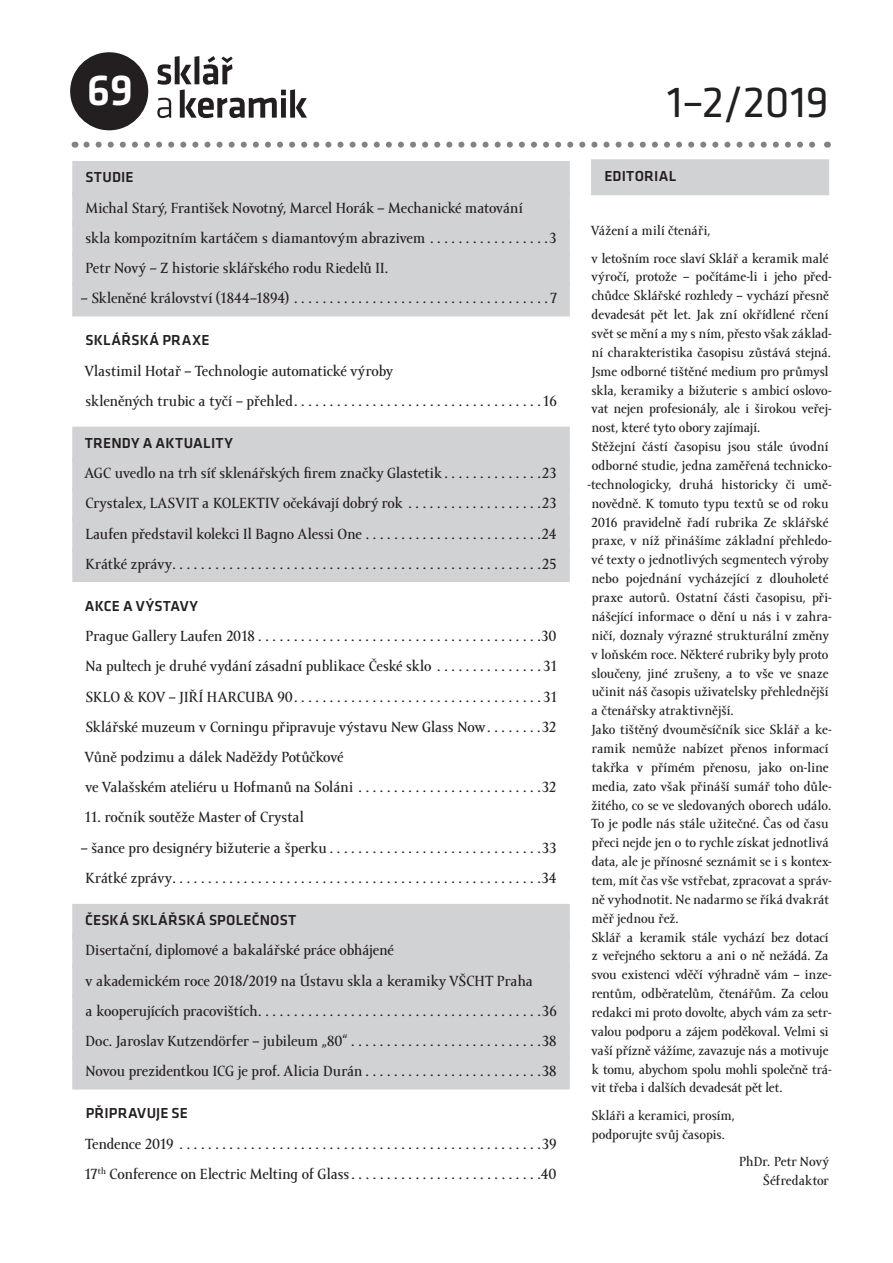
<style>
.page{position:relative;width:893px;height:1263px;background:#fff}
.page>*{position:absolute;margin:0;border:0;box-sizing:border-box;transform-origin:0 0}
.t1{font:45px "Klavika Basic";color:#231f20}
.t2{font:500 45px "Klavika Basic";color:#fff}
.t3{font:15px/30.2px "Amor Serif Text Pro";color:#231f20}
.t4{font:500 15px "Klavika Basic";letter-spacing:.015em;color:#231f20}
.t5{font:13.5px/18.9px "Amor Serif Text Pro";letter-spacing:.005em;color:#231f20}
</style>
<div class="page">
<div style="left:72px;top:161px;width:498px;height:36px;background:#d1d2d4"></div>
<div style="left:72px;top:191px;width:498px;height:35px;background:#d1d2d4"></div>
<div style="left:72px;top:221px;width:498px;height:35px;background:#d1d2d4"></div>
<div style="left:72px;top:252px;width:498px;height:34px;background:#d1d2d4"></div>
<div style="left:72px;top:282px;width:498px;height:34px;background:#d1d2d4"></div>
<div style="left:72px;top:427px;width:498px;height:36px;background:#d1d2d4"></div>
<div style="left:72px;top:457px;width:498px;height:34px;background:#d1d2d4"></div>
<div style="left:72px;top:487px;width:498px;height:35px;background:#d1d2d4"></div>
<div style="left:72px;top:517px;width:498px;height:35px;background:#d1d2d4"></div>
<div style="left:72px;top:547px;width:498px;height:35px;background:#d1d2d4"></div>
<div style="left:72px;top:904px;width:498px;height:36px;background:#d1d2d4"></div>
<div style="left:72px;top:934px;width:498px;height:34px;background:#d1d2d4"></div>
<div style="left:72px;top:964px;width:498px;height:35px;background:#d1d2d4"></div>
<div style="left:72px;top:994px;width:498px;height:35px;background:#d1d2d4"></div>
<div style="left:72px;top:1025px;width:498px;height:34px;background:#d1d2d4"></div>
<div style="left:72px;top:1055px;width:498px;height:34px;background:#d1d2d4"></div>
<div style="left:591px;top:159px;width:238px;height:36px;background:#d1d2d4"></div>
<svg style="left:86px;top:142px;width:730px;height:6px"></svg>
<svg style="left:157px;top:56px;width:150px;height:62px"></svg>
<div style="left:70px;top:52px;width:78px;height:78px;background:#231f20;border-radius:50%"></div>
<h1 class="t2" style="left:87px;top:73px;width:48px">69</h1>
<p class="t4" style="left:86px;top:171px;width:50px">STUDIE</p>
<p class="t3" style="left:85px;top:194px;width:473px">Michal Starý, František Novotný, Marcel Horák – Mechanické matování<br>skla kompozitním kartáčem s diamantovým abrazivem . . . . . . . . . . . . . . . . .3<br>Petr Nový – Z historie sklářského rodu Riedelů II.</p>
<p class="t3" style="left:81px;top:284px;width:478px">– Skleněné království (1844–1894) . . . . . . . . . . . . . . . . . . . . . . . . . . . . . . . . . . . . 7</p>
<p class="t4" style="left:86px;top:334px;width:126px">SKLÁŘSKÁ PRAXE</p>
<p class="t3" style="left:85px;top:357px;width:473px">Vlastimil Hotař – Technologie automatické výroby<br>skleněných trubic a tyčí – přehled . . . . . . . . . . . . . . . . . . . . . . . . . . . . . . . . . . .16</p>
<p class="t4" style="left:85px;top:437px;width:150px">TRENDY A AKTUALITY</p>
<p class="t3" style="left:85px;top:459px;width:473px;text-align:justify">AGC uvedlo na trh síť sklenářských firem značky Glastetik . . . . . . . . . . . . . .23<br>Crystalex, LASVIT a KOLEKTIV očekávají dobrý rok . . . . . . . . . . . . . . . . . . .23<br>Laufen představil kolekci Il Bagno Alessi One . . . . . . . . . . . . . . . . . . . . . . . . .24<br>Krátké zprávy . . . . . . . . . . . . . . . . . . . . . . . . . . . . . . . . . . . . . . . . . . . . . . . . . . . .25</p>
<p class="t4" style="left:85px;top:600px;width:115px">AKCE A VÝSTAVY</p>
<p class="t3" style="left:85px;top:622px;width:474px">Prague Gallery Laufen 2018 . . . . . . . . . . . . . . . . . . . . . . . . . . . . . . . . . . . . . . . .30<br>Na pultech je druhé vydání zásadní publikace České sklo . . . . . . . . . . . . . . . 31<br>SKLO &amp; KOV – JIŘÍ HARCUBA 90 . . . . . . . . . . . . . . . . . . . . . . . . . . . . . . . . . . . 31<br>Sklářské muzeum v Corningu připravuje výstavu New Glass Now . . . . . . . .32<br>Vůně podzimu a dálek Naděždy Potůčkové<br>ve Valašském ateliéru u Hofmanů na Soláni . . . . . . . . . . . . . . . . . . . . . . . . . .32</p>
<p class="t3" style="left:84px;top:804px;width:221px">11. ročník soutěže Master of Crystal</p>
<p class="t3" style="left:81px;top:834px;width:477px;text-align:center">– šance pro designéry bižuterie a šperku . . . . . . . . . . . . . . . . . . . . . . . . . . . . . .33<br>Krátké zprávy . . . . . . . . . . . . . . . . . . . . . . . . . . . . . . . . . . . . . . . . . . . . . . . . . . . .34</p>
<p class="t4" style="left:85px;top:914px;width:213px">ČESKÁ SKLÁŘSKÁ SPOLEČNOST</p>
<p class="t3" style="left:85px;top:936px;width:473px">Disertační, diplomové a bakalářské práce obhájené<br>v akademickém roce 2018/2019 na Ústavu skla a keramiky VŠCHT Praha<br>a kooperujících pracovištích . . . . . . . . . . . . . . . . . . . . . . . . . . . . . . . . . . . . . . . .36<br>Doc. Jaroslav Kutzendörfer – jubileum „80“ . . . . . . . . . . . . . . . . . . . . . . . . . . .38<br>Novou prezidentkou ICG je prof. Alicia Durán . . . . . . . . . . . . . . . . . . . . . . . . .38</p>
<p class="t4" style="left:86px;top:1107px;width:104px">PŘIPRAVUJE SE</p>
<p class="t3" style="left:84px;top:1130px;width:474px">Tendence 2019 . . . . . . . . . . . . . . . . . . . . . . . . . . . . . . . . . . . . . . . . . . . . . . . . . . .39<br>17<sup>th</sup> Conference on Electric Melting of Glass . . . . . . . . . . . . . . . . . . . . . . . . . . .40</p>
<h1 class="t1" style="left:667px;top:85px;width:163px">1–2/2019</h1>
<p class="t4" style="left:604px;top:170px;width:73px">EDITORIAL</p>
<p class="t5" style="left:591px;top:218px;width:239px;line-height:27.3px">Vážení a milí čtenáři,<br>v letošním roce slaví Sklář a keramik malé</p>
<p class="t5" style="left:592px;top:269px;width:242px">výročí, protože – počítáme-li i jeho před-</p>
<p class="t5" style="left:592px;top:287px;width:239px">chůdce Sklářské rozhledy – vychází přesně</p>
<p class="t5" style="left:592px;top:306px;width:238px">devadesát pět let. Jak zní okřídlené rčení</p>
<p class="t5" style="left:591px;top:325px;width:242px">svět se mění a my s ním, přesto však základ-</p>
<p class="t5" style="left:592px;top:344px;width:241px">ní charakteristika časopisu zůstává stejná.</p>
<p class="t5" style="left:592px;top:363px;width:238px">Jsme odborné tištěné medium pro průmysl</p>
<p class="t5" style="left:591px;top:382px;width:242px">skla, keramiky a bižuterie s ambicí oslovo-</p>
<p class="t5" style="left:592px;top:401px;width:242px">vat nejen profesionály, ale i širokou veřej-</p>
<p class="t5" style="left:592px;top:419px;width:170px">nost, které tyto obory zajímají.</p>
<p class="t5" style="left:591px;top:438px;width:239px">Stěžejní částí časopisu jsou stále úvodní</p>
<p class="t5" style="left:592px;top:457px;width:242px">odborné studie, jedna zaměřená technicko-</p>
<p class="t5" style="left:588px;top:476px;width:246px">-technologicky, druhá historicky či umě-</p>
<p class="t5" style="left:592px;top:495px;width:238px">novědně. K tomuto typu textů se od roku</p>
<p class="t5" style="left:591px;top:514px;width:239px">2016 pravidelně řadí rubrika Ze sklářské</p>
<p class="t5" style="left:592px;top:533px;width:241px">praxe, v níž přinášíme základní přehledo-</p>
<p class="t5" style="left:592px;top:551px;width:239px">vé texty o jednotlivých segmentech výroby</p>
<p class="t5" style="left:592px;top:570px;width:238px">nebo pojednání vycházející z dlouholeté</p>
<p class="t5" style="left:592px;top:589px;width:241px">praxe autorů. Ostatní části časopisu, při-</p>
<p class="t5" style="left:592px;top:608px;width:241px">nášející informace o dění u nás i v zahra-</p>
<p class="t5" style="left:592px;top:627px;width:238px">ničí, doznaly výrazné strukturální změny</p>
<p class="t5" style="left:592px;top:646px;width:238px">v loňském roce. Některé rubriky byly proto</p>
<p class="t5" style="left:591px;top:665px;width:238px">sloučeny, jiné zrušeny, a to vše ve snaze</p>
<p class="t5" style="left:592px;top:684px;width:238px">učinit náš časopis uživatelsky přehlednější</p>
<p class="t5" style="left:592px;top:702px;width:144px">a čtenářsky atraktivnější.</p>
<p class="t5" style="left:592px;top:721px;width:242px">Jako tištěný dvouměsíčník sice Sklář a ke-</p>
<p class="t5" style="left:592px;top:740px;width:238px">ramik nemůže nabízet přenos informací</p>
<p class="t5" style="left:592px;top:759px;width:238px">takřka v přímém přenosu, jako on-line</p>
<p class="t5" style="left:592px;top:778px;width:241px">media, zato však přináší sumář toho důle-</p>
<p class="t5" style="left:592px;top:797px;width:241px">žitého, co se ve sledovaných oborech událo.</p>
<p class="t5" style="left:591px;top:816px;width:239px">To je podle nás stále užitečné. Čas od času</p>
<p class="t5" style="left:592px;top:834px;width:238px">přeci nejde jen o to rychle získat jednotlivá</p>
<p class="t5" style="left:592px;top:853px;width:242px">data, ale je přínosné seznámit se i s kontex-</p>
<p class="t5" style="left:592px;top:872px;width:241px">tem, mít čas vše vstřebat, zpracovat a správ-</p>
<p class="t5" style="left:592px;top:891px;width:239px">ně vyhodnotit. Ne nadarmo se říká dvakrát</p>
<p class="t5" style="left:592px;top:910px;width:88px">měř jednou řež.</p>
<p class="t5" style="left:591px;top:929px;width:239px">Sklář a keramik stále vychází bez dotací</p>
<p class="t5" style="left:592px;top:948px;width:238px">z veřejného sektoru a ani o ně nežádá. Za</p>
<p class="t5" style="left:591px;top:966px;width:242px">svou existenci vděčí výhradně vám – inze-</p>
<p class="t5" style="left:592px;top:985px;width:238px">rentům, odběratelům, čtenářům. Za celou</p>
<p class="t5" style="left:592px;top:1004px;width:241px">redakci mi proto dovolte, abych vám za setr-</p>
<p class="t5" style="left:592px;top:1023px;width:238px">valou podporu a zájem poděkoval. Velmi si</p>
<p class="t5" style="left:592px;top:1042px;width:238px">vaší přízně vážíme, zavazuje nás a motivuje</p>
<p class="t5" style="left:592px;top:1061px;width:241px">k tomu, abychom spolu mohli společně trá-</p>
<p class="t5" style="left:592px;top:1080px;width:192px">vit třeba i dalších devadesát pět let.</p>
<p class="t5" style="left:591px;top:1107px;width:145px">Skláři a keramici, prosím, podporujte svůj časopis.</p>
<p class="t5" style="left:739px;top:1153px;width:91px;text-align:right">PhDr. Petr Nový<br>Šéfredaktor</p>
</div>
